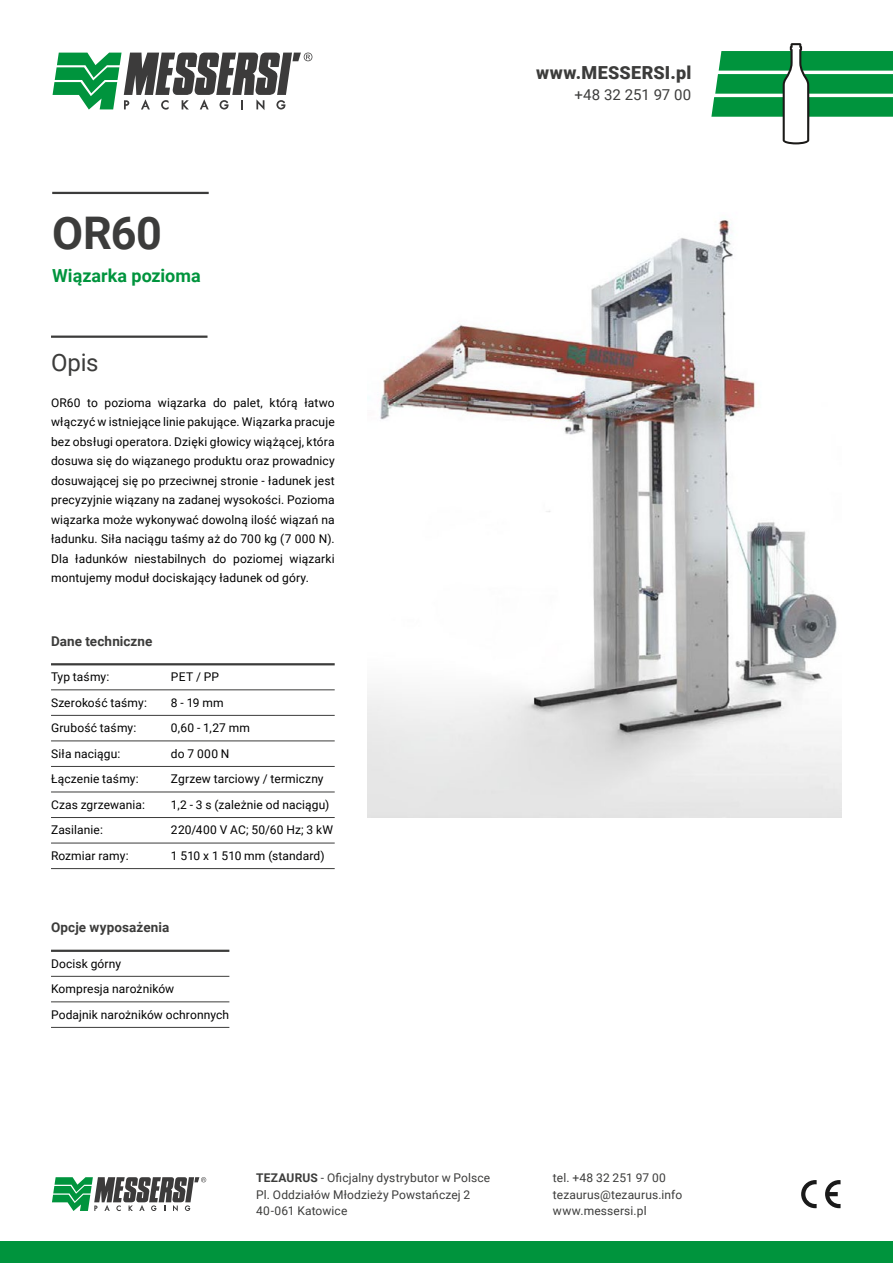
<style>
.page{position:relative;width:893px;height:1263px;background:#fff}
.page>*{position:absolute;margin:0;border:0;box-sizing:border-box;transform-origin:0 0}
.t1{font:700 45px "Roboto";color:#3c3c3b}
.t2{font:24px "Roboto";color:#3c3c3b}
.t3{font:700 18px "Roboto";color:#00943d}
.t4{font:900 18px "Roboto";letter-spacing:.015em;color:#3c3c3b}
.t5{font:15px "Roboto";color:#3c3c3b}
.t6{font:700 13.5px "Roboto";letter-spacing:.005em;color:#3c3c3b}
.t7{font:12px/25.5px "Roboto";letter-spacing:.01em;color:#000}
.t8{font:12px/16.5px "Roboto";letter-spacing:.01em;color:#3c3c3b}
.s1{font-weight:700}
</style>
<div class="page">
<svg style="left:53px;top:52px;width:259px;height:58px"></svg>
<hr style="left:52px;top:192px;width:157px;height:2px;background:#3c3c3b">
<svg style="left:711px;top:43px;width:182px;height:101px"></svg>
<div style="left:0;top:1242px;width:893px;height:21px;background:#00943d"></div>
<svg style="left:52px;top:1177px;width:154px;height:34px"></svg>
<svg style="left:801px;top:1180px;width:39px;height:28px"></svg>
<hr style="left:51px;top:336px;width:156px;height:2px;background:#3c3c3b">
<hr style="left:51px;top:663px;width:284px;height:2px;background:#3c3c3b">
<hr style="left:51px;top:689px;width:284px;height:1px;background:#3c3c3b">
<hr style="left:51px;top:715px;width:284px;height:1px;background:#3c3c3b">
<hr style="left:51px;top:740px;width:284px;height:1px;background:#3c3c3b">
<hr style="left:51px;top:766px;width:284px;height:1px;background:#3c3c3b">
<hr style="left:51px;top:792px;width:284px;height:1px;background:#3c3c3b">
<hr style="left:51px;top:817px;width:284px;height:1px;background:#3c3c3b">
<hr style="left:51px;top:843px;width:284px;height:1px;background:#3c3c3b">
<hr style="left:51px;top:868px;width:284px;height:1px;background:#3c3c3b">
<hr style="left:51px;top:950px;width:178px;height:2px;background:#3c3c3b">
<hr style="left:51px;top:976px;width:178px;height:1px;background:#3c3c3b">
<hr style="left:51px;top:1001px;width:178px;height:1px;background:#3c3c3b">
<hr style="left:51px;top:1027px;width:178px;height:1px;background:#3c3c3b">
<img style="left:367px;top:218px;width:475px;height:599px">
<h1 class="t1" style="left:52px;top:201px;width:111px">OR60</h1>
<h3 class="t3" style="left:52px;top:263px;width:150px">Wiązarka pozioma</h3>
<h2 class="t2" style="left:51px;top:346px;width:49px">Opis</h2>
<p class="t7" style="left:51px;top:392px;width:285px;line-height:19.5px;text-align:justify">OR60 to pozioma wiązarka do palet, którą łatwo włączyć w istniejące linie pakujące. Wiązarka pracuje bez obsługi operatora. Dzięki głowicy wiążącej, która dosuwa się do wiązanego produktu oraz prowadnicy dosuwającej się po przeciwnej stronie - ładunek jest precyzyjnie wiązany na zadanej wysokości. Pozioma wiązarka może wykonywać dowolną ilość wiązań na ładunku. Siła naciągu taśmy aż do 700 kg (7 000 N).<br>Dla ładunków niestabilnych do poziomej wiązarki montujemy moduł dociskający ładunek od góry.</p>
<p class="t6" style="left:51px;top:631px;width:103px">Dane techniczne</p>
<p class="t7" style="left:51px;top:664px;width:97px">Typ taśmy:<br>Szerokość taśmy:<br>Grubość taśmy:<br>Siła naciągu:<br>Łączenie taśmy:<br>Czas zgrzewania:<br>Zasilanie:<br>Rozmiar ramy:</p>
<p class="t7" style="left:171px;top:664px;width:164px">PET / PP<br>8 - 19 mm<br>0,60 - 1,27 mm<br>do 7 000 N<br>Zgrzew tarciowy / termiczny<br>1,2 - 3 s (zależnie od naciągu)<br>220/400 V AC; 50/60 Hz; 3 kW<br>1 510 x 1 510 mm (standard)</p>
<p class="t6" style="left:51px;top:918px;width:120px">Opcje wyposażenia</p>
<p class="t7" style="left:51px;top:950px;width:180px">Docisk górny<br>Kompresja narożników<br>Podajnik narożników ochronnych</p>
<h3 class="t4" style="left:536px;top:60px;width:156px">www.MESSERSI.pl</h3>
<p class="t5" style="left:574px;top:84px;width:118px">+48 32 251 97 00</p>
<p class="t8" style="left:256px;top:1169px;width:236px"><span class="s1">TEZAURUS</span> - Oficjalny dystrybutor w Polsce<br>Pl. Oddziałów Młodzieży Powstańczej 2<br>40-061 Katowice</p>
<p class="t8" style="left:553px;top:1169px;width:131px">tel. +48 32 251 97 00 tezaurus@tezaurus.info www.messersi.pl</p>
</div>
